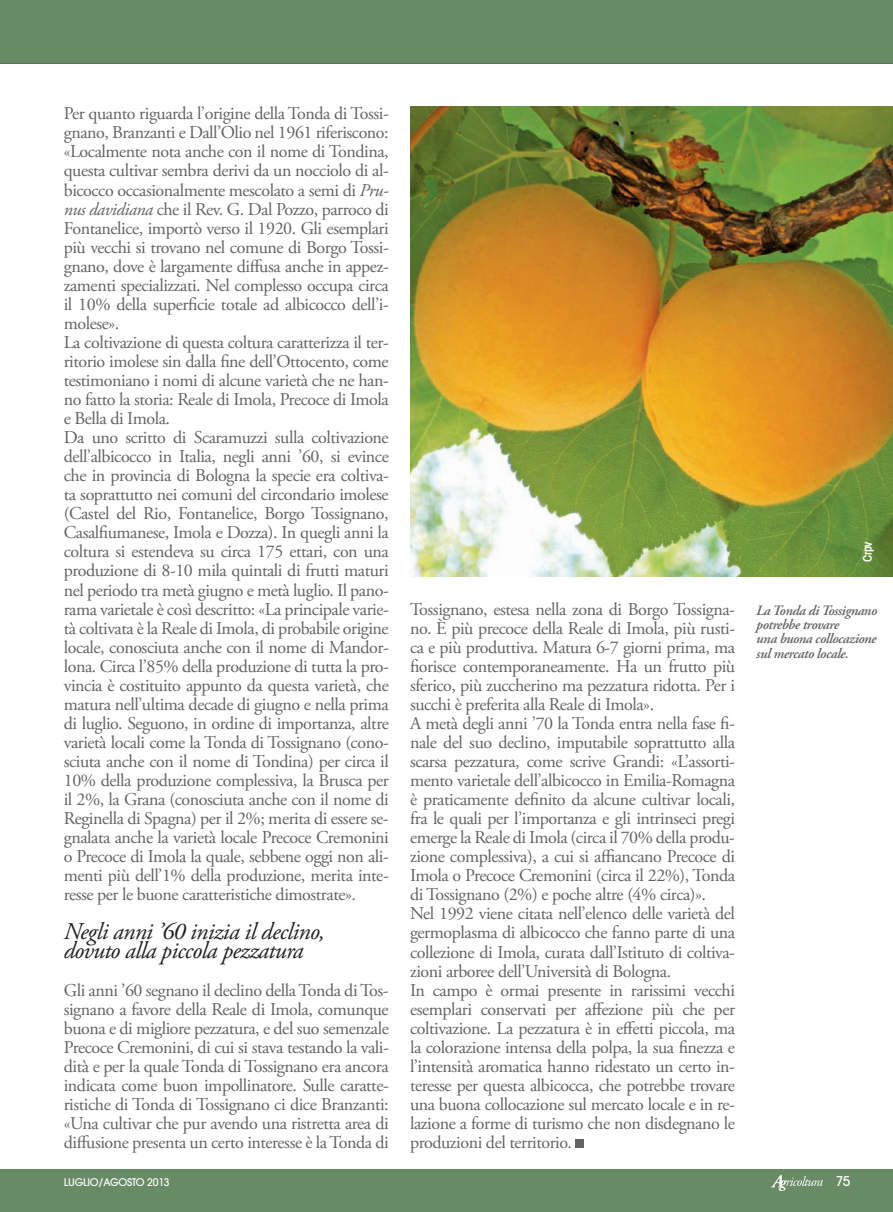
<style>
.page{position:relative;width:893px;height:1212px;background:#fff}
.page>*{position:absolute;margin:0;border:0;box-sizing:border-box;transform-origin:0 0}
.t1{font:italic 24px/19px "Adobe Garamond Pro";letter-spacing:-.025em;color:#231f20}
.t2{font:18px/19px "Adobe Garamond Pro";letter-spacing:-.025em;color:#636366}
.t3{font:italic 600 14.25px/14.2px "Adobe Garamond Pro";letter-spacing:-.03em;color:#636366}
.t4{font:500 13.5px "Avant Garde";color:#fff}
.t5{font:600 condensed 12px "Avant Garde";color:#fff}
.t6{font:500 10.5px "Avant Garde";letter-spacing:-.025em;color:#fff}
.s1{font-style:italic}
</style>
<div class="page">
<div style="left:0;top:0;width:893px;height:64px;background:#688a64"></div>
<div style="left:0;top:1170px;width:893px;height:42px;background:#688a64"></div>
<img style="left:410px;top:106px;width:483px;height:471px">
<hr style="left:0;top:63px;width:893px;height:1px;background:#636366">
<svg style="left:771px;top:1175px;width:52px;height:16px"></svg>
<div style="left:576px;top:1140px;width:8px;height:8px;background:#636366"></div>
<p class="t2" style="left:64px;top:105px;width:327px">Per quanto riguarda l’origine della Tonda di Tossi&shy;gnano, Branzanti e Dall’Olio nel 1961 riferiscono: «Localmente nota anche con il nome di Tondina, questa cultivar sembra derivi da un nocciolo di al&shy;bicocco occasionalmente mescolato a semi di <span class="s1">Pru&shy;nus davidiana</span> che il Rev. G. Dal Pozzo, parroco di Fontanelice, importò verso il 1920. Gli esemplari più vecchi si trovano nel comune di Borgo Tossi&shy;gnano, dove è largamente diffusa anche in appez&shy;zamenti specializzati. Nel complesso occupa circa il 10% della superficie totale ad albicocco dell’i&shy;molese».<br>La coltivazione di questa coltura caratterizza il ter&shy;ritorio imolese sin dalla fine dell’Ottocento, come testimoniano i nomi di alcune varietà che ne han&shy;no fatto la storia: Reale di Imola, Precoce di Imola e Bella di Imola.<br>Da uno scritto di Scaramuzzi sulla coltivazione dell’albicocco in Italia, negli anni ’60, si evince che in provincia di Bologna la specie era coltiva&shy;ta soprattutto nei comuni del circondario imolese (Castel del Rio, Fontanelice, Borgo Tossignano, Casalfiumanese, Imola e Dozza). In quegli anni la coltura si estendeva su circa 175 ettari, con una produzione di 8-10 mila quintali di frutti maturi nel periodo tra metà giugno e metà luglio. Il pano&shy;rama varietale è così descritto: «La principale varie&shy;tà coltivata è la Reale di Imola, di probabile origine locale, conosciuta anche con il nome di Mandor&shy;lona. Circa l’85% della produzione di tutta la pro&shy;vincia è costituito appunto da questa varietà, che matura nell’ultima decade di giugno e nella prima di luglio. Seguono, in ordine di importanza, altre varietà locali come la Tonda di Tossignano (cono&shy;sciuta anche con il nome di Tondina) per circa il 10% della produzione complessiva, la Brusca per il 2%, la Grana (conosciuta anche con il nome di Reginella di Spagna) per il 2%; merita di essere se&shy;gnalata anche la varietà locale Precoce Cremonini o Precoce di Imola la quale, sebbene oggi non ali&shy;menti più dell’1% della produzione, merita inte&shy;resse per le buone caratteristiche dimostrate».</p>
<h1 class="t1" style="left:64px;top:922px;width:263px">Negli anni ’60 inizia il declino, dovuto alla piccola pezzatura</h1>
<p class="t2" style="left:64px;top:981px;width:327px;text-align:justify">Gli anni ’60 segnano il declino della Tonda di Tos&shy;signano a favore della Reale di Imola, comunque buona e di migliore pezzatura, e del suo semenzale Precoce Cremonini, di cui si stava testando la vali&shy;dità e per la quale Tonda di Tossignano era ancora indicata come buon impollinatore. Sulle caratte&shy;ristiche di Tonda di Tossignano ci dice Branzanti: «Una cultivar che pur avendo una ristretta area di diffusione presenta un certo interesse è la Tonda di</p>
<p class="t2" style="left:410px;top:600px;width:327px">Tossignano, estesa nella zona di Borgo Tossigna&shy;no. È più precoce della Reale di Imola, più rusti&shy;ca e più produttiva. Matura 6-7 giorni prima, ma fiorisce contemporaneamente. Ha un frutto più sferico, più zuccherino ma pezzatura ridotta. Per i succhi è preferita alla Reale di Imola».<br>A metà degli anni ’70 la Tonda entra nella fase fi&shy;nale del suo declino, imputabile soprattutto alla scarsa pezzatura, come scrive Grandi: «L’assorti&shy;mento varietale dell’albicocco in Emilia-Romagna è praticamente definito da alcune cultivar locali, fra le quali per l’importanza e gli intrinseci pregi emerge la Reale di Imola (circa il 70% della produ&shy;zione complessiva), a cui si affiancano Precoce di Imola o Precoce Cremonini (circa il 22%), Tonda di Tossignano (2%) e poche altre (4% circa)».<br>Nel 1992 viene citata nell’elenco delle varietà del germoplasma di albicocco che fanno parte di una collezione di Imola, curata dall’Istituto di coltiva&shy;zioni arboree dell’Università di Bologna.<br>In campo è ormai presente in rarissimi vecchi esemplari conservati per affezione più che per coltivazione. La pezzatura è in effetti piccola, ma la colorazione intensa della polpa, la sua finezza e l’intensità aromatica hanno ridestato un certo in&shy;teresse per questa albicocca, che potrebbe trovare una buona collocazione sul mercato locale e in re&shy;lazione a forme di turismo che non disdegnano le produzioni del territorio.</p>
<p class="t5" style="left:860px;top:562px;width:22px;rotate:-90deg">Crpv</p>
<p class="t3" style="left:756px;top:604px;width:122px">La Tonda di Tossignano potrebbe trovare<br>una buona collocazione sul mercato locale.</p>
<p class="t6" style="left:64px;top:1176px;width:107px">LUGLIO/AGOSTO 2013</p>
<p class="t4" style="left:836px;top:1172px;width:16px">75</p>
</div>
